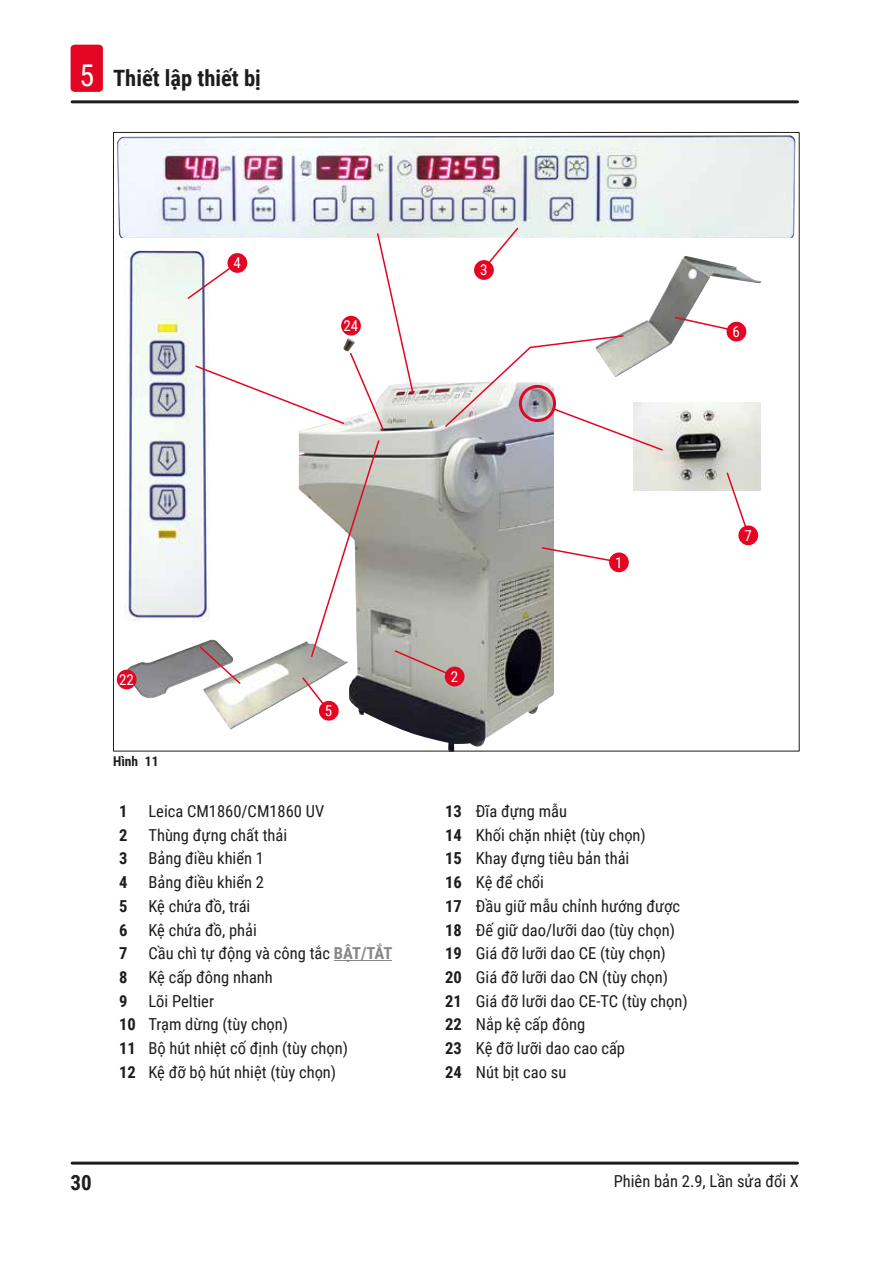
<style>
.page{position:relative;width:893px;height:1263px;background:#fff}
.page>*{position:absolute;margin:0;border:0;box-sizing:border-box;transform-origin:0 0}
.t1{font:700 22.5px "Roboto Condensed";color:#1d1d1b}
.t2{font:700 21px "Roboto Condensed";color:#1d1d1b}
.Table_text{font:16.5px "Roboto Condensed";color:#1d1d1b}
.Table_heading{font:700 16.5px "Roboto Condensed";color:#1d1d1b}
.t3{font:15px "Roboto Condensed";color:#fff}
.t4{font:700 13.5px "Roboto Condensed";color:#1d1d1b}
.s1{font-weight:400;font-size:30px;color:#fff}
.s2{font-weight:700;color:#878787}
</style>
<div class="page">
<hr style="left:72px;top:1161px;width:725px;height:3px;background:#1d1d1b">
<hr style="left:72px;top:100px;width:725px;height:3px;background:#1d1d1b">
<div style="left:71px;top:45px;width:32px;height:47px;background:#e40522;border-radius:4px"></div>
<img style="left:620px;top:256px;width:141px;height:93px">
<img style="left:126px;top:640px;width:91px;height:58px">
<div style="left:726px;top:322px;width:20px;height:19px;background:#e40522;border-radius:50%"></div>
<div style="left:117px;top:670px;width:20px;height:19px;background:#e40522;border-radius:50%"></div>
<div style="left:474px;top:260px;width:20px;height:20px;background:#e40522;border-radius:50%"></div>
<div style="left:738px;top:525px;width:20px;height:20px;background:#e40522;border-radius:50%"></div>
<div style="left:609px;top:552px;width:20px;height:20px;background:#e40522;border-radius:50%"></div>
<img style="left:117px;top:135px;width:678px;height:103px">
<img style="left:203px;top:641px;width:96px;height:89px">
<img style="left:633px;top:402px;width:128px;height:89px">
<img style="left:299px;top:382px;width:255px;height:370px">
<svg style="left:674px;top:316px;width:55px;height:15px"></svg>
<svg style="left:485px;top:226px;width:35px;height:40px"></svg>
<svg style="left:310px;top:439px;width:70px;height:219px"></svg>
<svg style="left:301px;top:676px;width:26px;height:32px"></svg>
<svg style="left:198px;top:645px;width:44px;height:40px"></svg>
<svg style="left:444px;top:334px;width:220px;height:118px"></svg>
<div style="left:519px;top:385px;width:37px;height:37px;border:3px solid #e40522;border-radius:50%"></div>
<svg style="left:541px;top:546px;width:71px;height:16px"></svg>
<svg style="left:393px;top:649px;width:55px;height:26px"></svg>
<svg style="left:725px;top:471px;width:22px;height:58px"></svg>
<div style="left:445px;top:667px;width:20px;height:19px;background:#e40522;border-radius:50%"></div>
<div style="left:319px;top:701px;width:20px;height:20px;background:#e40522;border-radius:50%"></div>
<img style="left:125px;top:251px;width:85px;height:370px">
<svg style="left:186px;top:232px;width:229px;height:200px"></svg>
<hr style="left:334px;top:960px;width:58px;height:1px;background:#878787">
<h1 class="t1" style="left:79px;top:63px;width:183px"><span class="s1">5</span> Thiết lập thiết bị</h1>
<p class="t3" style="left:234px;top:252px;width:9px">4</p>
<p class="t3" style="left:343px;top:315px;width:16px">24</p>
<p class="t3" style="left:480px;top:259px;width:9px">3</p>
<p class="t3" style="left:733px;top:321px;width:9px">6</p>
<p class="t3" style="left:119px;top:669px;width:16px">22</p>
<p class="t3" style="left:325px;top:700px;width:9px">5</p>
<p class="t3" style="left:451px;top:666px;width:9px">2</p>
<p class="t3" style="left:615px;top:552px;width:9px">1</p>
<p class="t4" style="left:113px;top:752px;width:47px">Hình 11</p>
<p class="Table_heading" style="left:119px;top:799px;width:10px">1</p>
<p class="Table_text" style="left:148px;top:799px;width:177px">Leica CM1860/CM1860 UV</p>
<p class="Table_heading" style="left:445px;top:799px;width:18px">13</p>
<p class="Table_text" style="left:476px;top:799px;width:93px">Đĩa đựng mẫu</p>
<p class="Table_heading" style="left:119px;top:823px;width:10px">2</p>
<p class="Table_text" style="left:148px;top:823px;width:140px">Thùng đựng chất thải</p>
<p class="Table_heading" style="left:445px;top:823px;width:18px">14</p>
<p class="Table_text" style="left:476px;top:823px;width:171px">Khối chặn nhiệt (tùy chọn)</p>
<p class="Table_heading" style="left:119px;top:847px;width:10px">3</p>
<p class="Table_text" style="left:148px;top:847px;width:117px">Bảng điều khiển 1</p>
<p class="Table_heading" style="left:445px;top:847px;width:18px">15</p>
<p class="Table_text" style="left:476px;top:847px;width:155px">Khay đựng tiêu bản thải</p>
<p class="Table_heading" style="left:119px;top:871px;width:10px">4</p>
<p class="Table_text" style="left:148px;top:871px;width:117px">Bảng điều khiển 2</p>
<p class="Table_heading" style="left:445px;top:871px;width:18px">16</p>
<p class="Table_text" style="left:476px;top:871px;width:70px">Kệ để chổi</p>
<p class="Table_heading" style="left:119px;top:894px;width:10px">5</p>
<p class="Table_text" style="left:148px;top:894px;width:103px">Kệ chứa đồ, trái</p>
<p class="Table_heading" style="left:445px;top:894px;width:18px">17</p>
<p class="Table_text" style="left:476px;top:894px;width:206px">Đầu giữ mẫu chỉnh hướng được</p>
<p class="Table_heading" style="left:119px;top:918px;width:10px">6</p>
<p class="Table_text" style="left:148px;top:918px;width:110px">Kệ chứa đồ, phải</p>
<p class="Table_heading" style="left:445px;top:918px;width:18px">18</p>
<p class="Table_text" style="left:476px;top:918px;width:201px">Đế giữ dao/lưỡi dao (tùy chọn)</p>
<p class="Table_heading" style="left:119px;top:942px;width:10px">7</p>
<p class="Table_text" style="left:148px;top:942px;width:245px">Cầu chì tự động và công tắc <span class="s2">BẬT/TẮT</span></p>
<p class="Table_heading" style="left:445px;top:942px;width:18px">19</p>
<p class="Table_text" style="left:476px;top:942px;width:191px">Giá đỡ lưỡi dao CE (tùy chọn)</p>
<p class="Table_heading" style="left:119px;top:965px;width:10px">8</p>
<p class="Table_text" style="left:148px;top:965px;width:126px">Kệ cấp đông nhanh</p>
<p class="Table_heading" style="left:445px;top:965px;width:18px">20</p>
<p class="Table_text" style="left:476px;top:965px;width:194px">Giá đỡ lưỡi dao CN (tùy chọn)</p>
<p class="Table_heading" style="left:119px;top:989px;width:10px">9</p>
<p class="Table_text" style="left:148px;top:989px;width:67px">Lõi Peltier</p>
<p class="Table_heading" style="left:445px;top:989px;width:18px">21</p>
<p class="Table_text" style="left:476px;top:989px;width:213px">Giá đỡ lưỡi dao CE-TC (tùy chọn)</p>
<p class="Table_heading" style="left:119px;top:1013px;width:18px">10</p>
<p class="Table_text" style="left:148px;top:1013px;width:141px">Trạm dừng (tùy chọn)</p>
<p class="Table_heading" style="left:445px;top:1013px;width:18px">22</p>
<p class="Table_text" style="left:476px;top:1013px;width:111px">Nắp kệ cấp đông</p>
<p class="Table_heading" style="left:119px;top:1037px;width:18px">11</p>
<p class="Table_text" style="left:148px;top:1037px;width:201px">Bộ hút nhiệt cố định (tùy chọn)</p>
<p class="Table_heading" style="left:445px;top:1037px;width:18px">23</p>
<p class="Table_text" style="left:476px;top:1037px;width:151px">Kệ đỡ lưỡi dao cao cấp</p>
<p class="Table_heading" style="left:119px;top:1060px;width:18px">12</p>
<p class="Table_text" style="left:148px;top:1060px;width:189px">Kệ đỡ bộ hút nhiệt (tùy chọn)</p>
<p class="Table_heading" style="left:445px;top:1060px;width:18px">24</p>
<p class="Table_text" style="left:476px;top:1060px;width:92px">Nút bịt cao su</p>
<p class="t3" style="left:744px;top:525px;width:9px">7</p>
<p class="t2" style="left:71px;top:1168px;width:23px">30</p>
<p class="Table_text" style="left:614px;top:1169px;width:187px">Phiên bản 2.9, Lần sửa đổi X</p>
</div>
